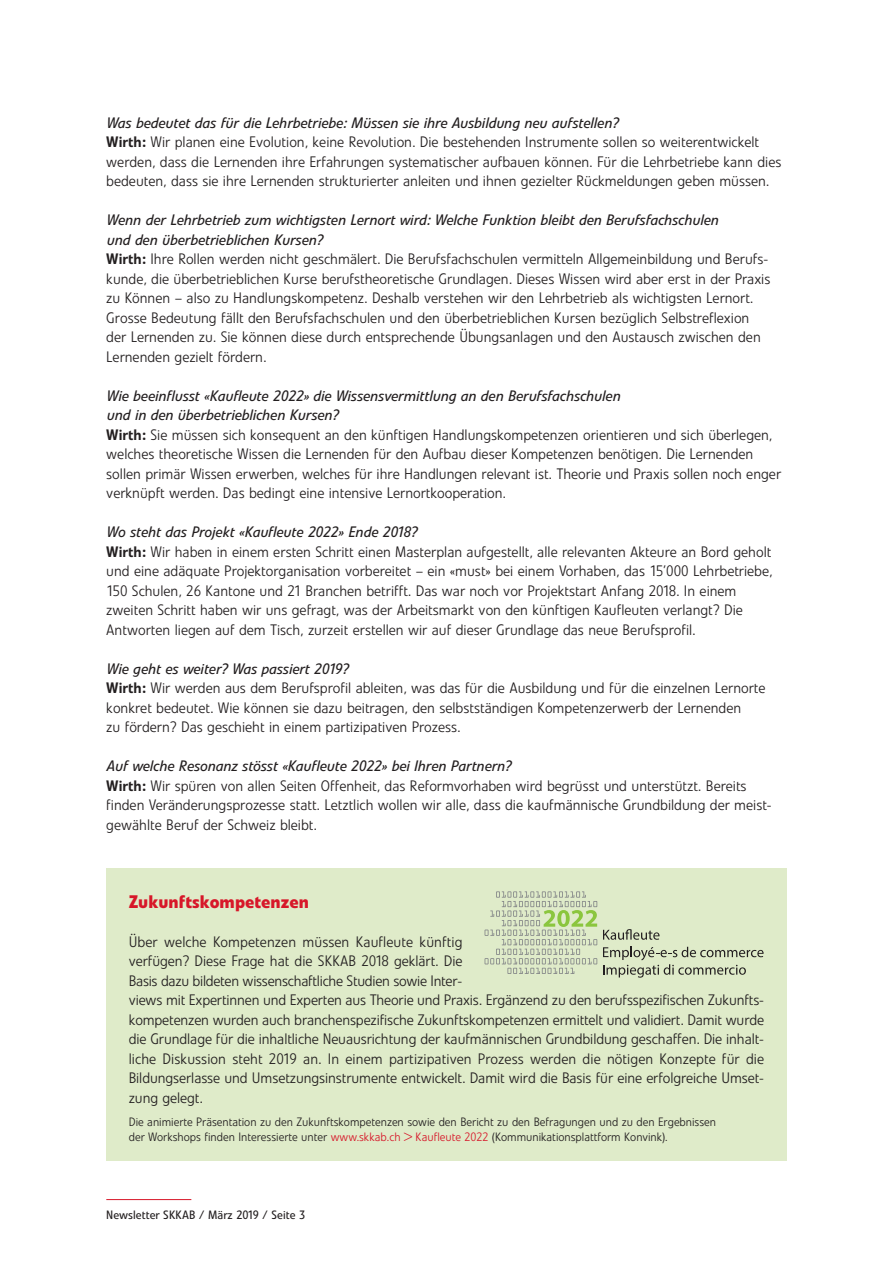
<style>
.page{position:relative;width:893px;height:1263px;background:#fff}
.page>*{position:absolute;margin:0;border:0;box-sizing:border-box;transform-origin:0 0}
.t1{font:700 18px "Evo BQ";color:#d71729}
.t2{font:300 15px/19.5px "Evo BQ";color:#231f20}
.t3{font:300 12px/15px "Evo BQ";color:#231f20}
.t4{font:12px "Evo BQ";color:#231f20}
.s1{font-weight:400;font-style:italic}
.s2{font-weight:500}
.s3{color:#d71729}
</style>
<div class="page">
<hr style="left:106px;top:1199px;width:85px;height:1px;background:#d71729">
<div style="left:106px;top:869px;width:681px;height:292px;background:#dfebc9"></div>
<svg style="left:603px;top:929px;width:56px;height:11px"></svg>
<svg style="left:603px;top:947px;width:161px;height:31px"></svg>
<svg style="left:485px;top:891px;width:112px;height:83px"></svg>
<p class="t2" style="left:106px;top:112px;width:677px"><span class="s1">Was bedeutet das für die Lehrbetriebe: Müssen sie ihre Ausbildung neu aufstellen?<br></span><span class="s2">Wirth:</span> Wir planen eine Evolution, keine Revolution. Die bestehenden Instrumente sollen so weiterentwickelt werden, dass die Lernenden ihre Erfahrungen systematischer aufbauen können. Für die Lehrbetriebe kann dies bedeuten, dass sie ihre Lernenden strukturierter anleiten und ihnen gezielter Rückmeldungen geben müssen.</p>
<p class="t2" style="left:106px;top:210px;width:666px"><span class="s1">Wenn der Lehrbetrieb zum wichtigsten Lernort wird: Welche Funktion bleibt den Berufsfachschulen<br>und den überbetrieblichen Kursen?<br></span><span class="s2">Wirth:</span> Ihre Rollen werden nicht geschmälert. Die Berufsfachschulen vermitteln Allgemeinbildung und Berufs&shy;kunde, die überbetrieblichen Kurse berufstheoretische Grundlagen. Dieses Wissen wird aber erst in der Praxis zu Können – also zu Handlungskompetenz. Deshalb verstehen wir den Lehrbetrieb als wichtigsten Lernort.<br>Grosse Bedeutung fällt den Berufsfachschulen und den überbetrieblichen Kursen bezüglich Selbstreflexion der Lernenden zu. Sie können diese durch entsprechende Übungsanlagen und den Austausch zwischen den Lernenden gezielt fördern.</p>
<p class="t2" style="left:106px;top:385px;width:676px"><span class="s1">Wie beeinflusst «Kaufleute 2022» die Wissensvermittlung an den Berufsfachschulen<br>und in den überbetrieblichen Kursen?<br></span><span class="s2">Wirth:</span> Sie müssen sich konsequent an den künftigen Handlungskompetenzen orientieren und sich überlegen, welches theoretische Wissen die Lernenden für den Aufbau dieser Kompetenzen benötigen. Die Lernenden sollen primär Wissen erwerben, welches für ihre Handlungen relevant ist. Theorie und Praxis sollen noch enger verknüpft werden. Das bedingt eine intensive Lernortkooperation.</p>
<p class="t2" style="left:106px;top:522px;width:668px"><span class="s1">Wo steht das Projekt «Kaufleute 2022» Ende 2018?<br></span><span class="s2">Wirth:</span> Wir haben in einem ersten Schritt einen Masterplan aufgestellt, alle relevanten Akteure an Bord geholt und eine adäquate Projektorganisation vorbereitet – ein «must» bei einem Vorhaben, das 15’000 Lehrbetriebe, 150 Schulen, 26 Kantone und 21 Branchen betrifft. Das war noch vor Projektstart Anfang 2018. In einem zweiten Schritt haben wir uns gefragt, was der Arbeitsmarkt von den künftigen Kaufleuten verlangt? Die Antworten liegen auf dem Tisch, zurzeit erstellen wir auf dieser Grundlage das neue Berufsprofil.</p>
<p class="t2" style="left:106px;top:658px;width:661px"><span class="s1">Wie geht es weiter? Was passiert 2019?<br></span><span class="s2">Wirth:</span> Wir werden aus dem Berufsprofil ableiten, was das für die Ausbildung und für die einzelnen Lernorte konkret bedeutet. Wie können sie dazu beitragen, den selbstständigen Kompetenzerwerb der Lernenden<br>zu fördern? Das geschieht in einem partizipativen Prozess.</p>
<p class="t2" style="left:106px;top:756px;width:667px"><span class="s1">Auf welche Resonanz stösst «Kaufleute 2022» bei Ihren Partnern?<br></span><span class="s2">Wirth:</span> Wir spüren von allen Seiten Offenheit, das Reformvorhaben wird begrüsst und unterstützt. Bereits finden Veränderungsprozesse statt. Letztlich wollen wir alle, dass die kaufmännische Grundbildung der meist - gewählte Beruf der Schweiz bleibt.</p>
<p class="t1" style="left:129px;top:890px;width:182px">Zukunftskompetenzen</p>
<p class="t2" style="left:129px;top:931px;width:637px">Über welche Kompetenzen müssen Kaufleute künftig<br>verfügen? Diese Frage hat die SKKAB 2018 geklärt. Die<br>Basis dazu bildeten wissenschaftliche Studien sowie Inter -<br>views mit Expertinnen und Experten aus Theorie und Praxis. Ergänzend zu den berufsspezifischen Zukunfts&shy;kompetenzen wurden auch branchenspezifische Zukunftskompetenzen ermittelt und validiert. Damit wurde die Grundlage für die inhaltliche Neuausrichtung der kaufmännischen Grundbildung geschaffen. Die inhalt&shy;liche Diskussion steht 2019 an. In einem partizipativen Prozess werden die nötigen Konzepte für die Bildungserlasse und Umsetzungsinstrumente entwickelt. Damit wird die Basis für eine erfolgreiche Umset&shy;zung gelegt.</p>
<p class="t3" style="left:129px;top:1114px;width:589px">Die animierte Präsentation zu den Zukunftskompetenzen sowie den Bericht zu den Befragungen und zu den Ergebnissen der Workshops finden Interessierte unter <span class="s3">www.skkab.ch &gt; Kaufleute 2022</span> (Kommunikationsplattform Konvink).</p>
<p class="t4" style="left:106px;top:1208px;width:200px">Newsletter SKKAB / März 2019 / Seite 3</p>
</div>
